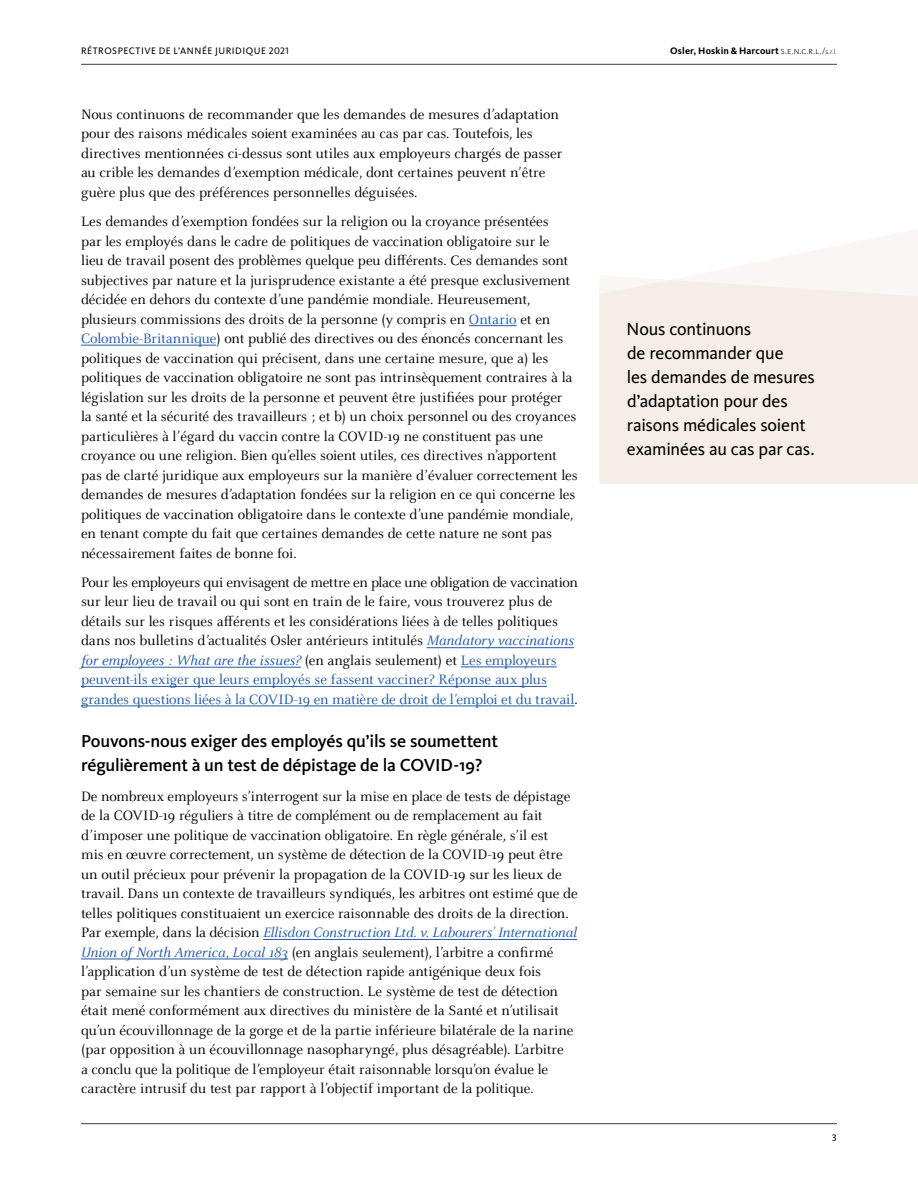
<style>
.page{position:relative;width:918px;height:1188px;background:#fff}
.page>*{position:absolute;margin:0;border:0;box-sizing:border-box;transform-origin:0 0}
.t1{font:18px/24px "Kievit Pro";letter-spacing:-.01em;color:#000}
.t2{font:500 18px/24px "Kievit Pro";letter-spacing:-.015em;color:#000}
.t3{font:15px/19.5px "Celeste OT";letter-spacing:-.005em;color:#000}
.t4{font:700 9.75px "Kievit Pro";letter-spacing:.015em;color:#000}
.t5{font:9.75px "Kievit Pro";letter-spacing:.055em;color:#000}
.s1{font-weight:300}
.s2{font-weight:300;font-size:7.35px}
.s3{color:#2258a4}
.s4{font-style:italic;color:#2258a4}
</style>
<div class="page">
<hr style="left:81px;top:1123px;width:756px;height:1px;background:#414141">
<hr style="left:81px;top:64px;width:756px;height:1px;background:#414141">
<hr style="left:469px;top:325px;width:48px;height:1px;background:#2258a4">
<hr style="left:81px;top:345px;width:135px;height:1px;background:#2258a4">
<hr style="left:427px;top:647px;width:147px;height:1px;background:#2258a4">
<hr style="left:81px;top:667px;width:220px;height:1px;background:#2258a4">
<hr style="left:461px;top:667px;width:96px;height:1px;background:#2258a4">
<hr style="left:81px;top:686px;width:466px;height:1px;background:#2258a4">
<hr style="left:81px;top:706px;width:494px;height:1px;background:#2258a4">
<hr style="left:263px;top:939px;width:314px;height:1px;background:#2258a4">
<hr style="left:81px;top:959px;width:207px;height:1px;background:#2258a4">
<svg style="left:698px;top:229px;width:220px;height:46px;fill:#faf7f4"></svg>
<div style="left:599px;top:275px;width:319px;height:209px;background:#f5eee8"></div>
<p class="t5" style="left:81px;top:45px;width:209px">RÉTROSPECTIVE DE L’ANNÉE JURIDIQUE 2021</p>
<p class="t4" style="left:670px;top:45px;width:168px">Osler, Hoskin &amp; Harcourt <span class="s1">s.e.n.c.r.l./</span><span class="s2">s.r.l.</span></p>
<p class="t3" style="left:81px;top:105px;width:483px">Nous continuons de recommander que les demandes de mesures d’adaptation pour des raisons médicales soient examinées au cas par cas. Toutefois, les directives mentionnées ci-dessus sont utiles aux employeurs chargés de passer au crible les demandes d’exemption médicale, dont certaines peuvent n’être guère plus que des préférences personnelles déguisées.</p>
<p class="t3" style="left:81px;top:212px;width:498px">Les demandes d’exemption fondées sur la religion ou la croyance présentées<br>par les employés dans le cadre de politiques de vaccination obligatoire sur le<br>lieu de travail posent des problèmes quelque peu différents. Ces demandes sont subjectives par nature et la jurisprudence existante a été presque exclusivement décidée en dehors du contexte d’une pandémie mondiale. Heureusement, plusieurs commissions des droits de la personne (y compris en <span class="s3">Ontario</span> et en <span class="s3">Colombie‑Britannique</span>) ont publié des directives ou des énoncés concernant les politiques de vaccination qui précisent, dans une certaine mesure, que a) les politiques de vaccination obligatoire ne sont pas intrinsèquement contraires à la législation sur les droits de la personne et peuvent être justifiées pour protéger<br>la santé et la sécurité des travailleurs ; et b) un choix personnel ou des croyances particulières à l’égard du vaccin contre la COVID-19 ne constituent pas une croyance ou une religion. Bien qu’elles soient utiles, ces directives n’apportent pas de clarté juridique aux employeurs sur la manière d’évaluer correctement les demandes de mesures d’adaptation fondées sur la religion en ce qui concerne les politiques de vaccination obligatoire dans le contexte d’une pandémie mondiale, en tenant compte du fait que certaines demandes de cette nature ne sont pas nécessairement faites de bonne foi.</p>
<p class="t3" style="left:81px;top:573px;width:498px">Pour les employeurs qui envisagent de mettre en place une obligation de vaccination sur leur lieu de travail ou qui sont en train de le faire, vous trouverez plus de détails sur les risques afférents et les considérations liées à de telles politiques dans nos bulletins d’actualités Osler antérieurs intitulés <span class="s4">Mandatory vaccinations for employees : What are the issues?</span> (en anglais seulement) et <span class="s3">Les employeurs peuvent-ils exiger que leurs employés se fassent vacciner? Réponse aux plus grandes questions liées à la COVID-19 en matière de droit de l’emploi et du travail</span>.</p>
<p class="t2" style="left:81px;top:729px;width:419px">Pouvons-nous exiger des employés qu’ils se soumettent régulièrement à un test de dépistage de la COVID-19?</p>
<p class="t3" style="left:81px;top:786px;width:498px">De nombreux employeurs s’interrogent sur la mise en place de tests de dépistage de la COVID-19 réguliers à titre de complément ou de remplacement au fait d’imposer une politique de vaccination obligatoire. En règle générale, s’il est<br>mis en œuvre correctement, un système de détection de la COVID-19 peut être un outil précieux pour prévenir la propagation de la COVID-19 sur les lieux de travail. Dans un contexte de travailleurs syndiqués, les arbitres ont estimé que de telles politiques constituaient un exercice raisonnable des droits de la direction.<br>Par exemple, dans la décision <span class="s4">Ellisdon Construction Ltd. v. Labourers’ International Union of North America, Local 183</span> (en anglais seulement), l’arbitre a confirmé l’application d’un système de test de détection rapide antigénique deux fois<br>par semaine sur les chantiers de construction. Le système de test de détection était mené conformément aux directives du ministère de la Santé et n’utilisait qu’un écouvillonnage de la gorge et de la partie inférieure bilatérale de la narine (par opposition à un écouvillonnage nasopharyngé, plus désagréable). L’arbitre<br>a conclu que la politique de l’employeur était raisonnable lorsqu’on évalue le caractère intrusif du test par rapport à l’objectif important de la politique.</p>
<p class="t1" style="left:627px;top:317px;width:190px">Nous continuons<br>de recommander que<br>les demandes de mesures d’adaptation pour des raisons médicales soient examinées au cas par cas.</p>
<p class="t5" style="left:832px;top:1132px;width:7px">3</p>
</div>
